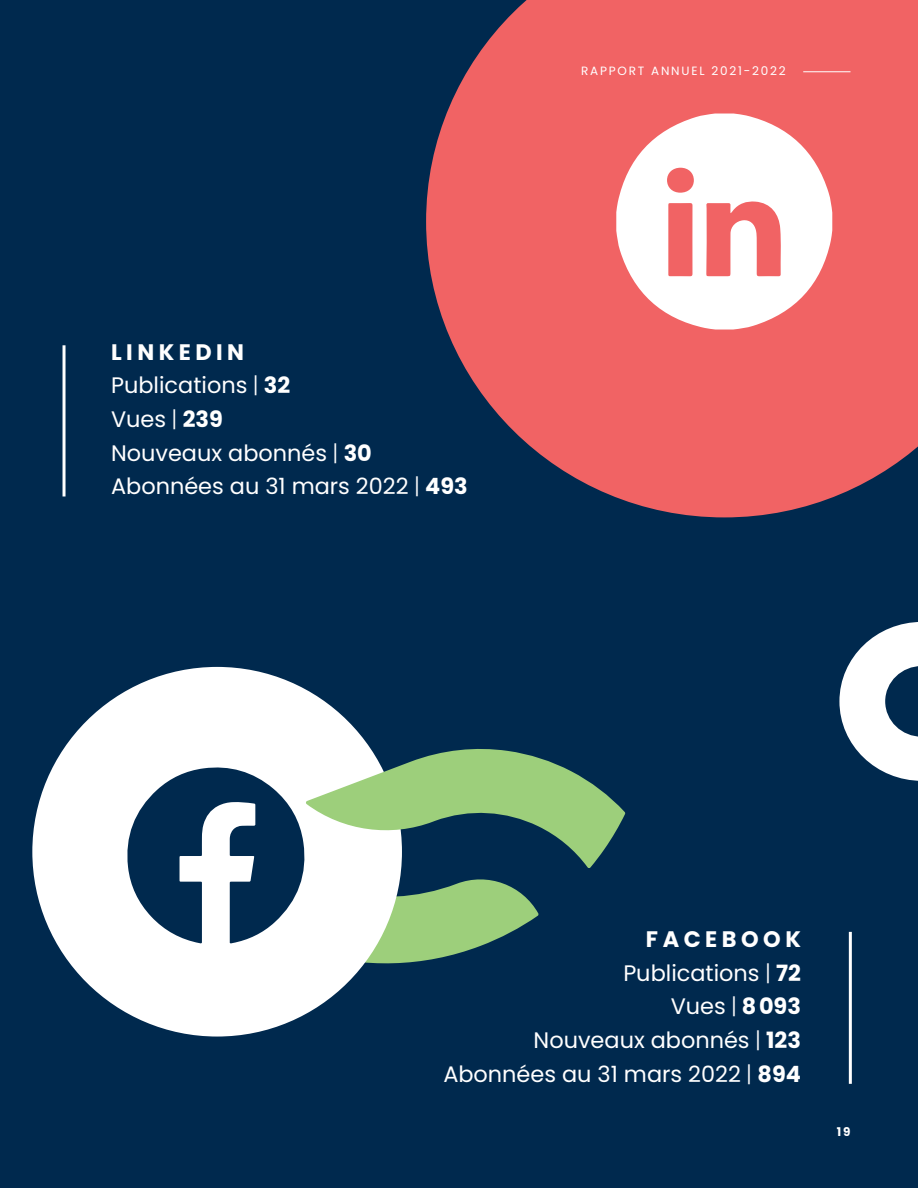
<style>
.page{position:relative;width:918px;height:1188px;background:#00294e}
.page>*{position:absolute;margin:0;border:0;box-sizing:border-box;transform-origin:0 0}
.t1{font:22.35px/33.6px "Poppins";color:#fff}
.t2{font:12px "Poppins";letter-spacing:.15em;color:#fff}
.t3{font:700 12px "Poppins";color:#fff}
.s1{font-weight:700}
.s2{font-weight:300}
</style>
<div class="page">
<svg style="left:357px;top:944px;width:128px;height:29px"></svg>
<svg style="left:839px;top:622px;width:79px;height:159px"></svg>
<svg style="left:426px;top:0;width:492px;height:517px;background:#ce5a60"></svg>
<div style="left:32px;top:667px;width:370px;height:370px;background:#fff;border-radius:50%"></div>
<hr style="left:63px;top:345px;width:3px;height:151px;background:#fff">
<hr style="left:849px;top:932px;width:3px;height:152px;background:#fff">
<svg style="left:127px;top:746px;width:498px;height:198px"></svg>
<svg style="left:616px;top:114px;width:216px;height:216px;background:#fac9c9"></svg>
<hr style="left:803px;top:71px;width:47px;height:1px;background:#fff">
<p class="t1" style="left:111px;top:335px;width:358px"><span class="s1">LINKEDIN<br></span>Publications <span class="s2">|</span> <span class="s1">32<br></span>Vues <span class="s2">|</span> <span class="s1">239<br></span>Nouveaux abonnés <span class="s2">|</span> <span class="s1">30<br></span>Abonnées au 31 mars 2022 <span class="s2">|</span> <span class="s1">493</span></p>
<p class="t2" style="left:581px;top:63px;width:206px">RAPPORT ANNUEL 2021-2022</p>
<p class="t1" style="left:443px;top:923px;width:359px;text-align:right"><span class="s1">FACEBOOK<br></span>Publications <span class="s2">|</span> <span class="s1">72<br></span>Vues <span class="s2">|</span> <span class="s1">8093<br></span>Nouveaux abonnés <span class="s2">|</span> <span class="s1">123<br></span>Abonnées au 31 mars 2022 <span class="s2">|</span> <span class="s1">894</span></p>
<p class="t3" style="left:837px;top:1125px;width:15px">19</p>
</div>
